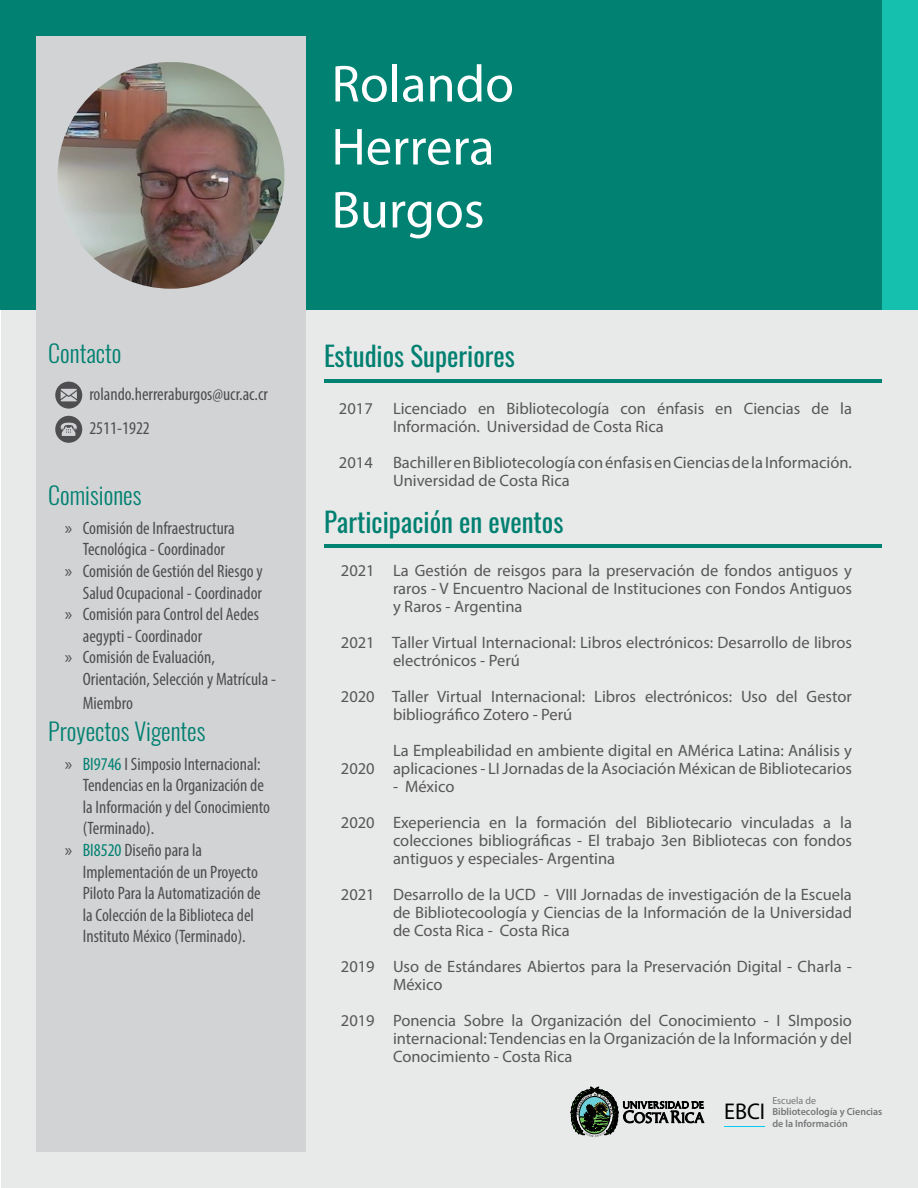
<style>
.page{position:relative;width:918px;height:1188px;background:#fff}
.page>*{position:absolute;margin:0;border:0;box-sizing:border-box;transform-origin:0 0}
.t1{font:52.5px/63px "Myriad Pro";color:#fff}
.t2{font:27px "Oswald";color:#008071}
.t3{font:300 24px "Oswald";color:#008071}
.t4{font:22.8px "Myriad Pro";color:#000}
.t5{font:condensed 18px/34.2px "Myriad Pro";color:#4e4e50}
.t6{font:16.5px/18px "Myriad Pro";color:#575756}
.t7{font:600 10.35px/11.4px "Myriad Pro";color:#777779}
.t8{font:10.35px "Myriad Pro";color:#777779}
.s1{font-stretch:normal}
.s2{color:#008071}
</style>
<div class="page">
<div style="left:1px;top:0;width:917px;height:1188px;background:#e8e9e9"></div>
<div style="left:0;top:0;width:918px;height:310px;background:#008172"></div>
<div style="left:882px;top:0;width:36px;height:310px;background:#15c0ae"></div>
<hr style="left:724px;top:1126px;width:41px;height:1px;background:#00cbf3">
<svg style="left:570px;top:1087px;width:135px;height:50px"></svg>
<div style="left:36px;top:36px;width:270px;height:1116px;background:#d1d3d4"></div>
<img style="left:58px;top:62px;width:226px;height:227px;border-radius:112px">
<hr style="left:324px;top:379px;width:558px;height:3px;background:#008373">
<div style="left:55px;top:416px;width:27px;height:27px;background:#4e4e50;border-radius:50%"></div>
<svg style="left:61px;top:423px;width:16px;height:13px"></svg>
<svg style="left:55px;top:382px;width:27px;height:27px"></svg>
<svg style="left:61px;top:389px;width:16px;height:12px"></svg>
<hr style="left:324px;top:545px;width:558px;height:3px;background:#008373">
<h3 class="t3" style="left:48px;top:332px;width:75px">Contacto</h3>
<p class="t5" style="left:89px;top:376px;width:180px">rolando.herreraburgos@ucr.ac.cr<br>2511-1922</p>
<h3 class="t3" style="left:48px;top:474px;width:95px">Comisiones</h3>
<p class="t5" style="left:65px;top:511px;width:171px"><span class="s1">»</span> Comisión de Infraestructura</p>
<p class="t5" style="left:83px;top:532px;width:144px">Tecnológica - Coordinador</p>
<p class="t5" style="left:65px;top:554px;width:200px"><span class="s1">»</span> Comisión de Gestión del Riesgo y</p>
<p class="t5" style="left:83px;top:575px;width:181px">Salud Ocupacional - Coordinador</p>
<p class="t5" style="left:65px;top:597px;width:196px"><span class="s1">»</span> Comisión para Control del Aedes</p>
<p class="t5" style="left:83px;top:619px;width:121px">aegypti - Coordinador</p>
<p class="t5" style="left:65px;top:640px;width:152px"><span class="s1">»</span> Comisión de Evaluación,</p>
<p class="t5" style="left:83px;top:662px;width:195px">Orientación, Selección y Matrícula -</p>
<p class="t5" style="left:83px;top:686px;width:52px">Miembro</p>
<h3 class="t3" style="left:48px;top:709px;width:159px">Proyectos Vigentes</h3>
<p class="t5" style="left:65px;top:746px;width:197px"><span class="s1">»</span> <span class="s2">BI9746</span> I Simposio Internacional:</p>
<p class="t5" style="left:83px;top:768px;width:183px">Tendencias en la Organización de</p>
<p class="t5" style="left:83px;top:790px;width:189px">la Información y del Conocimiento</p>
<p class="t5" style="left:83px;top:811px;width:73px">(Terminado).</p>
<p class="t5" style="left:65px;top:833px;width:139px"><span class="s1">»</span> <span class="s2">BI8520</span> Diseño para la</p>
<p class="t5" style="left:83px;top:854px;width:177px">Implementación de un Proyecto</p>
<p class="t5" style="left:83px;top:876px;width:180px">Piloto Para la Automatización de</p>
<p class="t5" style="left:83px;top:898px;width:173px">la Colección de la Biblioteca del</p>
<p class="t5" style="left:83px;top:919px;width:165px">Instituto México (Terminado).</p>
<h1 class="t1" style="left:332px;top:52px;width:184px">Rolando<br>Herrera<br>Burgos</h1>
<h2 class="t2" style="left:324px;top:332px;width:193px">Estudios Superiores</h2>
<p class="t6" style="left:339px;top:399px;width:35px">2017</p>
<p class="t6" style="left:339px;top:453px;width:35px">2014</p>
<p class="t6" style="left:393px;top:399px;width:460px">Licenciado en Bibliotecología con énfasis en Ciencias de la<br>Información. Universidad de Costa Rica</p>
<p class="t6" style="left:393px;top:453px;width:460px">Bachiller en Bibliotecología con énfasis en Ciencias de la Información.<br>Universidad de Costa Rica</p>
<h2 class="t2" style="left:324px;top:498px;width:241px">Participación en eventos</h2>
<p class="t6" style="left:341px;top:561px;width:35px">2021</p>
<p class="t6" style="left:341px;top:633px;width:35px">2021</p>
<p class="t6" style="left:341px;top:687px;width:35px">2020</p>
<p class="t6" style="left:341px;top:759px;width:35px">2020</p>
<p class="t6" style="left:341px;top:813px;width:35px">2020</p>
<p class="t6" style="left:341px;top:885px;width:35px">2021</p>
<p class="t6" style="left:341px;top:957px;width:35px">2019</p>
<p class="t6" style="left:341px;top:1011px;width:35px">2019</p>
<p class="t6" style="left:393px;top:561px;width:461px;text-align:justify">La Gestión de reisgos para la preservación de fondos antiguos y raros - V Encuentro Nacional de Instituciones con Fondos Antiguos y Raros - Argentina</p>
<p class="t6" style="left:392px;top:633px;width:461px">Taller Virtual Internacional: Libros electrónicos: Desarrollo de libros electrónicos - Perú</p>
<p class="t6" style="left:392px;top:687px;width:461px">Taller Virtual Internacional: Libros electrónicos: Uso del Gestor bibliográfico Zotero - Perú</p>
<p class="t6" style="left:393px;top:741px;width:461px">La Empleabilidad en ambiente digital en AMérica Latina: Análisis y aplicaciones - LI Jornadas de la Asociación Méxican de Bibliotecarios</p>
<p class="t6" style="left:393px;top:768px;width:461px;line-height:36px">- México<br>Exeperiencia en la formación del Bibliotecario vinculadas a la</p>
<p class="t6" style="left:393px;top:831px;width:460px">colecciones bibliográficas - El trabajo 3en Bibliotecas con fondos antiguos y especiales- Argentina</p>
<p class="t6" style="left:393px;top:885px;width:461px;text-align:justify">Desarrollo de la UCD - VIII Jornadas de investigación de la Escuela de Bibliotecoología y Ciencias de la Información de la Universidad de Costa Rica - Costa Rica</p>
<p class="t6" style="left:393px;top:957px;width:460px">Uso de Estándares Abiertos para la Preservación Digital - Charla -<br>México</p>
<p class="t6" style="left:393px;top:1011px;width:461px;text-align:justify">Ponencia Sobre la Organización del Conocimiento - I SImposio internacional: Tendencias en la Organización de la Información y del Conocimiento - Costa Rica</p>
<h3 class="t4" style="left:724px;top:1097px;width:43px">EBCI</h3>
<p class="t8" style="left:772px;top:1094px;width:45px">Escuela de</p>
<p class="t7" style="left:772px;top:1106px;width:111px">Bibliotecología y Ciencias de la Información</p>
</div>
